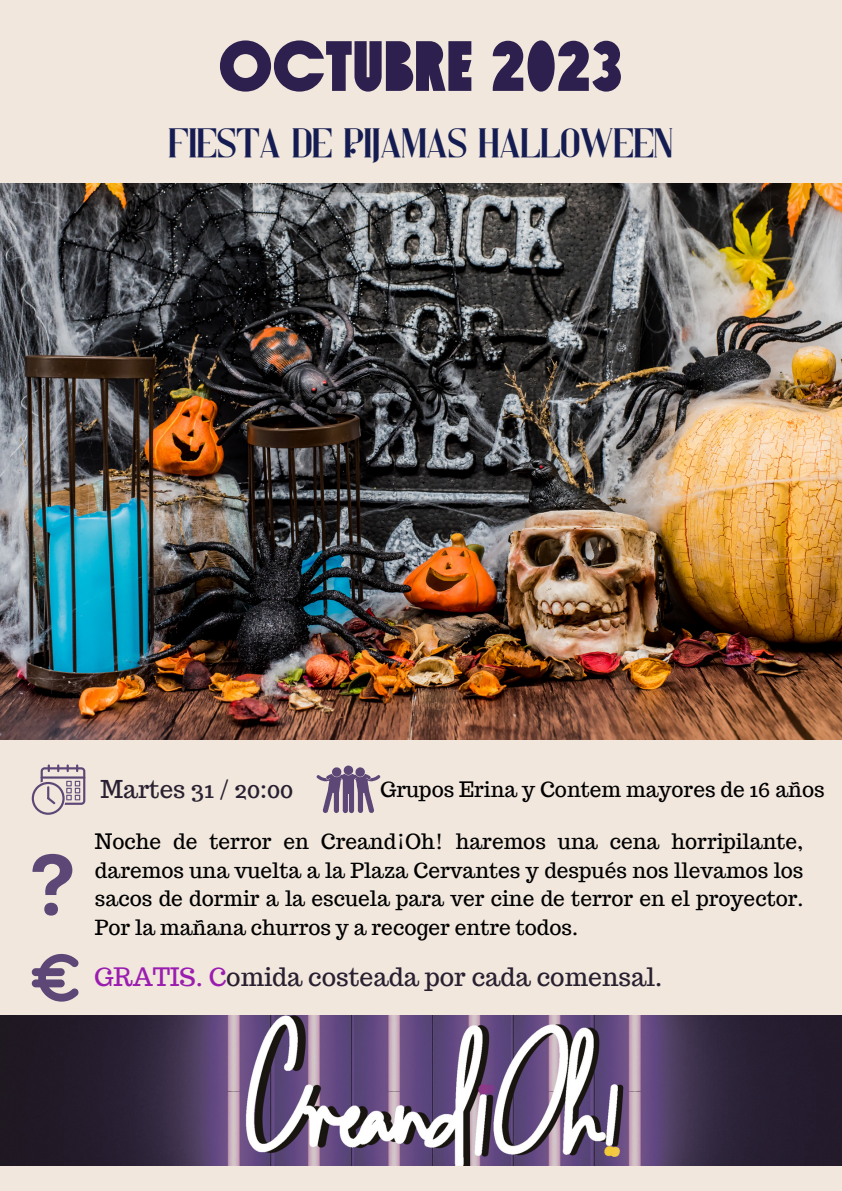
<style>
.page{position:relative;width:842px;height:1191px;background:#fff}
.page>*{position:absolute;margin:0;border:0;box-sizing:border-box;transform-origin:0 0}
.t1{font:71px "ST Komsomol";color:#2d204e}
.t2{font:41px "Kompot";color:#141c52}
.t3{font:24.8px "Trocchi";color:#282030}
.t4{font:24px "Trocchi";color:#282030}
.t5{font:20.8px/28.5px "Trocchi";color:#000;text-align:justify}
.s1{color:#9b1db0}
</style>
<div class="page">
<div style="left:0;top:0;width:842px;height:1190px;background:#f1e7dd"></div>
<img style="left:0;top:1015px;width:842px;height:150px">
<svg style="left:32px;top:764px;width:53px;height:50px"></svg>
<svg style="left:32px;top:853px;width:40px;height:62px"></svg>
<svg style="left:317px;top:765px;width:63px;height:48px"></svg>
<img style="left:0;top:183px;width:842px;height:556px">
<svg style="left:32px;top:954px;width:46px;height:47px"></svg>
<p class="t1" style="left:219px;top:25px;width:406px">OCTUBRE 2023</p>
<p class="t2" style="left:169px;top:119px;width:506px">FIESTA DE PIJAMAS HALLOWEEN</p>
<p class="t4" style="left:101px;top:773px;width:194px">Martes 31 / 20:00</p>
<p class="t5" style="left:95px;top:827px;width:710px">Noche de terror en Creand¡Oh! haremos una cena horripilante, daremos una vuelta a la Plaza Cervantes y después nos llevamos los sacos de dormir a la escuela para ver cine de terror en el proyector.<br>Por la mañana churros y a recoger entre todos.</p>
<p class="t5" style="left:380px;top:775px;width:446px">Grupos Erina y Contem mayores de 16 años</p>
<p class="t3" style="left:94px;top:960px;width:569px"><span class="s1">GRATIS. C</span>omida costeada por cada comensal.</p>
</div>
